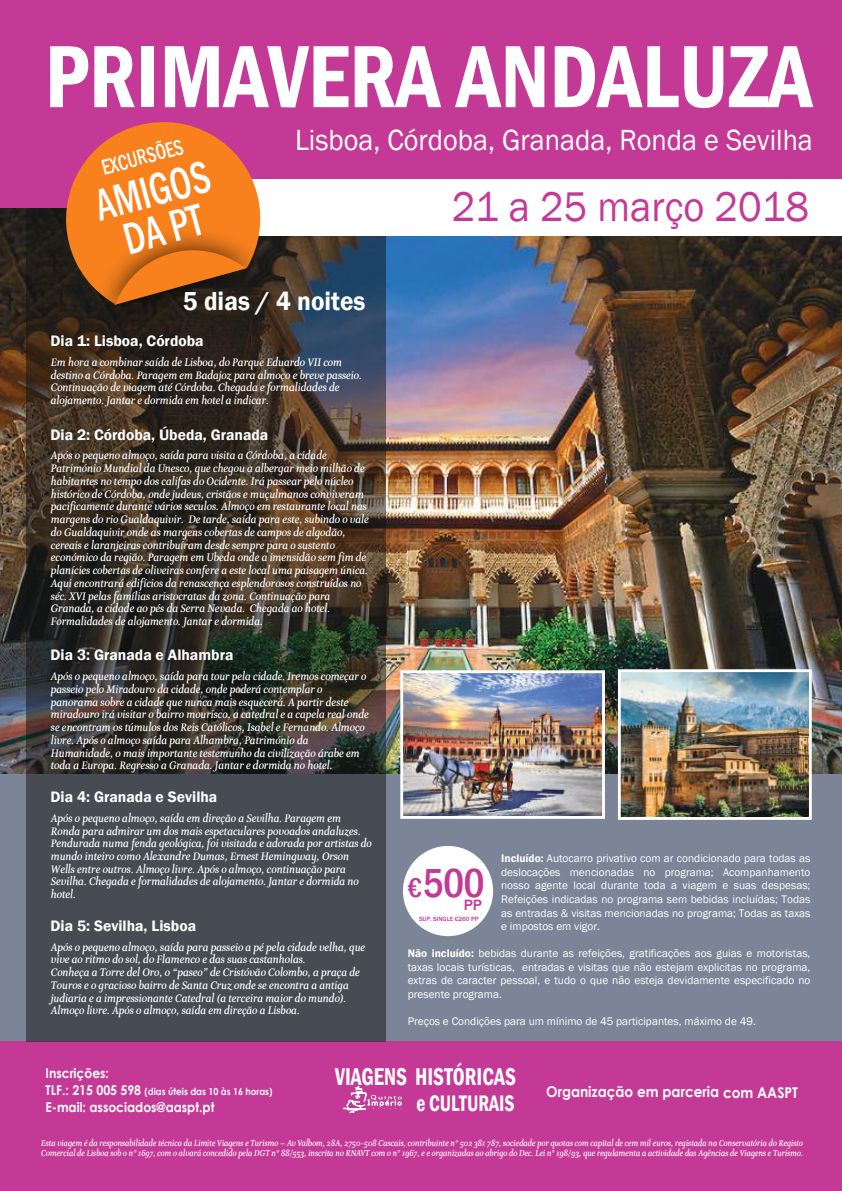
<style>
.page{position:relative;width:842px;height:1191px;background:#fff}
.page>*{position:absolute;margin:0;border:0;box-sizing:border-box;transform-origin:0 0}
.t1{font:600 condensed 91.4px "Franklin Gothic";color:#feffff;scale:.94 1}
.t2{font:500 condensed 45.9px "Franklin Gothic";color:#fff;scale:.83 1}
.t3{font:42.6px "Franklin Gothic";color:#c53996;scale:.94 1}
.t4{font:500 condensed 41.6px "Franklin Gothic";color:#c53996}
.t5{font:30px "Franklin Gothic";color:#feffff;scale:.94 1}
.t6{font:600 26.7px "Franklin Gothic";color:#feffff;scale:.94 1}
.t7{font:600 condensed 25px "Franklin Gothic";color:#fff;scale:.85 1}
.t8{font:600 condensed 23.1px "Franklin Gothic";color:#fff;scale:.85 1}
.t9{font:500 condensed 22.2px "Franklin Gothic";color:#fff;scale:.83 1}
.t10{font:600 15.6px "Franklin Gothic";color:#feffff}
.t11{font:500 15.3px "Franklin Gothic";color:#c53996}
.t12{font:700 15px "Century Gothic";letter-spacing:-.005em;color:#feffff;scale:.91 1}
.t13{font:700 13.5px "Century Gothic";letter-spacing:-.005em;color:#feffff;scale:.91 1}
.t14{font:italic 700 11.3px/12.7px "Esta";color:#feffff}
.t15{font:11.3px/13.6px "Franklin Gothic";color:#feffff;text-align:justify}
.t16{font:700 9.7px "Century Gothic";letter-spacing:-.005em;color:#feffff;scale:.91 1}
.t17{font:italic 700 9px/10.2px "Esta";color:#feffff;scale:.94 1}
.t18{font:500 6.3px "Franklin Gothic";color:#c53996}
.s1{font-weight:600}
.s2{font-size:27.8px}
.s3{font-size:13.5px}
</style>
<div class="page">
<img style="left:1px;top:208px;width:841px;height:566px">
<div style="left:1px;top:774px;width:841px;height:280px;background:#7c8597"></div>
<div style="left:1px;top:1041px;width:841px;height:150px;background:#c53996"></div>
<div style="left:1px;top:0;width:841px;height:208px;background:#c53996"></div>
<svg style="left:26px;top:208px;width:360px;height:833px;background:#3c3a39"></svg>
<div style="left:190px;top:179px;width:652px;height:57px;background:#fff"></div>
<img style="left:622px;top:673px;width:186px;height:143px">
<div style="left:618px;top:669px;width:194px;height:151px;border:3px solid #fff"></div>
<img style="left:404px;top:674px;width:197px;height:141px">
<div style="left:400px;top:670px;width:205px;height:149px;border:3px solid #fff"></div>
<svg style="left:52px;top:122px;width:209px;height:183px;fill:#f8811e"></svg>
<img style="left:83px;top:217px;width:196px;height:120px">
<svg style="left:115px;top:241px;width:131px;height:63px;background:#af5d19"></svg>
<div style="left:403px;top:846px;width:90px;height:90px;background:#fff;border-radius:50%"></div>
<svg style="left:343px;top:1085px;width:59px;height:28px"></svg>
<h1 class="t1" style="left:45px;top:16px;width:818px">PRIMAVERA ANDALUZA</h1>
<h3 class="t9" style="left:98px;top:154px;width:103px;rotate:-15deg">EXCURSÕES</h3>
<h2 class="t2" style="left:89px;top:177px;width:143px;rotate:-15deg">AMIGOS</h2>
<h2 class="t2" style="left:117px;top:211px;width:98px;rotate:-15deg">DA PT</h2>
<h3 class="t5" style="left:295px;top:122px;width:552px">Lisboa, Córdoba, Granada, Ronda e Sevilha</h3>
<h3 class="t3" style="left:452px;top:181px;width:381px">21 a 25 março 2018</h3>
<h3 class="t6" style="left:183px;top:284px;width:196px">5 dias / 4 noites</h3>
<h3 class="t10" style="left:51px;top:331px;width:155px">Dia 1: Lisboa, Córdoba</h3>
<p class="t14" style="left:51px;top:356px;width:313px">Em hora a combinar saída de Lisboa, do Parque Eduardo VII com destino a Córdoba. Paragem em Badajoz para almoço e breve passeio.<br>Continuação de viagem até Córdoba. Chegada e formalidades de alojamento. Jantar e dormida em hotel a indicar.</p>
<h3 class="t10" style="left:51px;top:425px;width:219px">Dia 2: Córdoba, Úbeda, Granada</h3>
<p class="t14" style="left:51px;top:449px;width:319px">Após o pequeno almoço, saída para visita a Córdoba, a cidade Património Mundial da Unesco, que chegou a albergar meio milhão de habitantes no tempo dos califas do Ocidente. Irá passear pelo núcleo histórico de Córdoba, onde judeus, cristãos e muçulmanos conviveram pacificamente durante vários seculos. Almoço em restaurante local nas margens do rio Gualdaquivir. De tarde, saída para este, subindo o vale do Gualdaquivir onde as margens cobertas de campos de algodão, cereais e laranjeiras contribuíram desde sempre para o sustento económico da região. Paragem em Ubeda onde a imensidão sem fim de planícies cobertas de oliveiras confere a este local uma paisagem única.<br>Aqui encontrará edifícios da renascença esplendorosos construídos no séc. XVI pelas famílias aristocratas da zona. Continuação para Granada, a cidade ao pés da Serra Nevada. Chegada ao hotel.<br>Formalidades de alojamento. Jantar e dormida.</p>
<h3 class="t10" style="left:51px;top:645px;width:184px">Dia 3: Granada e Alhambra</h3>
<p class="t14" style="left:51px;top:670px;width:319px">Após o pequeno almoço, saída para tour pela cidade. Iremos começar o passeio pelo Miradouro da cidade, onde poderá contemplar o panorama sobre a cidade que nunca mais esquecerá. A partir deste miradouro irá visitar o bairro mourisco, a catedral e a capela real onde se encontram os túmulos dos Reis Católicos, Isabel e Fernando. Almoço livre. Após o almoço saída para Alhambra, Património da Humanidade, o mais importante testemunho da civilização árabe em toda a Europa. Regresso a Granada. Jantar e dormida no hotel.</p>
<h3 class="t10" style="left:51px;top:787px;width:168px">Dia 4: Granada e Sevilha</h3>
<p class="t14" style="left:51px;top:812px;width:322px">Após o pequeno almoço, saída em direção a Sevilha. Paragem em Ronda para admirar um dos mais espetaculares povoados andaluzes.<br>Pendurada numa fenda geológica, foi visitada e adorada por artistas do mundo inteiro como Alexandre Dumas, Ernest Hemingway, Orson Wells entre outros. Almoço livre. Após o almoço, continuação para Sevilha. Chegada e formalidades de alojamento. Jantar e dormida no hotel.</p>
<h3 class="t10" style="left:51px;top:916px;width:147px">Dia 5: Sevilha, Lisboa</h3>
<p class="t14" style="left:51px;top:941px;width:316px">Após o pequeno almoço, saída para passeio a pé pela cidade velha, que vive ao ritmo do sol, do Flamenco e das suas castanholas.<br>Conheça a Torre del Oro, o “paseo” de Cristóvão Colombo, a praça de Touros e o gracioso bairro de Santa Cruz onde se encontra a antiga judiaria e a impressionante Catedral (a terceira maior do mundo).<br>Almoço livre. Após o almoço, saída em direção a Lisboa.</p>
<p class="t15" style="left:501px;top:852px;width:311px"><span class="s1">Incluído:</span> Autocarro privativo com ar condicionado para todas as deslocações mencionadas no programa; Acompanhamento nosso agente local durante toda a viagem e suas despesas; Refeições indicadas no programa sem bebidas incluídas; Todas as entradas &amp; visitas mencionadas no programa; Todas as taxas e impostos em vigor.</p>
<p class="t15" style="left:408px;top:947px;width:404px"><span class="s1">Não incluído:</span> bebidas durante as refeições, gratificações aos guias e motoristas, taxas locais turísticas, entradas e visitas que não estejam explicitas no programa, extras de caracter pessoal, e tudo o que não esteja devidamente especificado no presente programa.</p>
<p class="t15" style="left:408px;top:1015px;width:350px">Preços e Condições para um mínimo de 45 participantes, máximo de 49.</p>
<h3 class="t4" style="left:408px;top:855px;width:79px"><span class="s2">€</span> 500</h3>
<h3 class="t11" style="left:464px;top:896px;width:20px">PP</h3>
<p class="t18" style="left:419px;top:915px;width:61px">SUP. SINGLE €260 PP</p>
<h3 class="t7" style="left:335px;top:1059px;width:214px">VIAGENS HISTÓRICAS</h3>
<h3 class="t8" style="left:416px;top:1087px;width:117px">e CULTURAIS</h3>
<p class="t17" style="left:41px;top:1138px;width:812px">Esta viagem é da responsabilidade técnica da Limite Viagens e Turismo – Av Valbom, 28A, 2750-508 Cascais, contribuinte nº 502 381 787, sociedade por quotas com capital de cem mil euros, registada na Conservatória do Registo<br>Comercial de Lisboa sob o nº 1697, com o alvará concedido pela DGT nº 88/553, inscrita no RNAVT com o nº 1967, e e organizadas ao abrigo do Dec. Lei nº 198/93, que regulamenta a actividade das Agências de Viagens e Turismo.</p>
<p class="t13" style="left:46px;top:1062px;width:71px">Inscrições:</p>
<p class="t16" style="left:46px;top:1084px;width:251px"><span class="s3">TLF.: 215 005 598</span> (dias úteis das 10 às 16 horas)</p>
<p class="t13" style="left:46px;top:1096px;width:187px">E-mail: associados@aaspt.pt</p>
<h3 class="t12" style="left:546px;top:1080px;width:278px">Organização em parceria com AASPT</h3>
</div>
